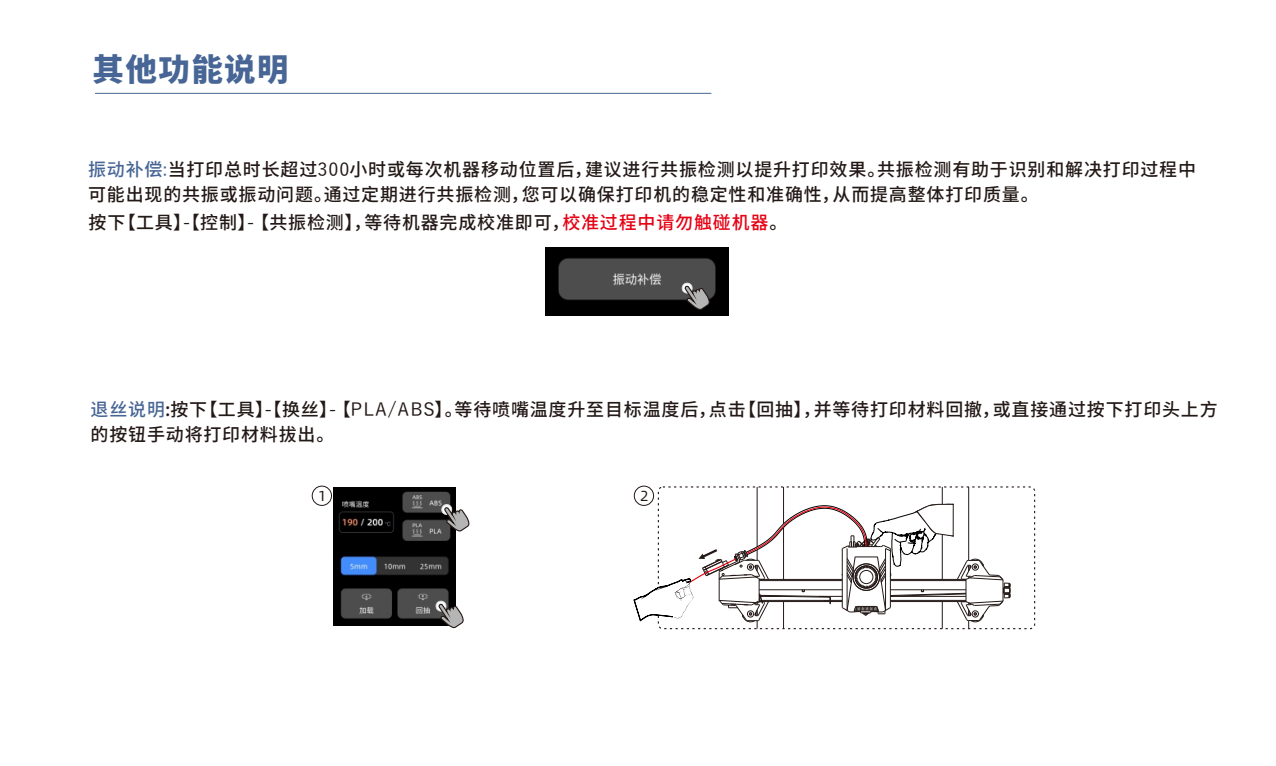
<style>
.page{position:relative;width:1276px;height:766px;background:#fff}
.page>*{position:absolute;margin:0;border:0;box-sizing:border-box;transform-origin:0 0}
.t1{font:900 31.5px "Noto Sans Hans";letter-spacing:.045em;color:#476696}
.t2{font:500 18px/25.4px "Noto Sans Hans";letter-spacing:.045em;color:#231916}
.t3{font:14.62px "Alibaba Sans";color:#231916}
.s1{color:#476696}
.s2{font-family:"Yu Gothic";color:#476696}
.s3{font-family:"Yu Gothic"}
.s4{color:#e60013}
</style>
<div class="page">
<img style="left:545px;top:247px;width:184px;height:68px">
<img style="left:333px;top:487px;width:122px;height:138px">
<hr style="left:95px;top:93px;width:616px;height:1px;background:#476696">
<svg style="left:441px;top:503px;width:29px;height:29px"></svg>
<svg style="left:435px;top:600px;width:29px;height:29px"></svg>
<div style="left:312px;top:485px;width:20px;height:20px;border:1px solid #231916;border-radius:50%"></div>
<hr style="left:757px;top:487px;width:1px;height:59px;background:#231916">
<hr style="left:783px;top:487px;width:1px;height:36px;background:#231916">
<hr style="left:942px;top:487px;width:1px;height:92px;background:#231916">
<hr style="left:968px;top:487px;width:1px;height:73px;background:#231916">
<div style="left:658px;top:486px;width:377px;height:143px;border:1px dashed #231916;border-radius:4px"></div>
<svg style="left:633px;top:503px;width:378px;height:125px"></svg>
<div style="left:634px;top:485px;width:20px;height:20px;border:1px solid #231916;border-radius:50%"></div>
<svg style="left:681px;top:282px;width:29px;height:29px"></svg>
<h1 class="t1" style="left:92px;top:54px;width:198px">其他功能说明</h1>
<p class="t2" style="left:88px;top:156px;width:1109px"><span class="s1">振动补偿</span><span class="s2">:</span>当打印总时⻓超过<span class="s3">300</span>⼩时或每次机器移动位置后，建议进⾏共振检测以提升打印效果。共振检测有助于识别和解决打印过程中可能出现的共振或振动问题。通过定期进⾏共振检测，您可以确保打印机的稳定性和准确性，从⽽提⾼整体打印质量。</p>
<p class="t2" style="left:89px;top:209px;width:700px">按下【⼯具】【<span class="s3">-</span> 控制】<span class="s3">-</span>【共振检测】，等待机器完成校准即可，<span class="s4">校准过程中请勿触碰机器</span>。</p>
<p class="t2" style="left:91px;top:396px;width:1128px"><span class="s1">退丝说明</span>:按下【⼯具】【<span class="s3">-</span> 换丝】<span class="s3">-</span>【<span class="s3">PLA/ABS</span>】。等待喷嘴温度升⾄⽬标温度后，点击【回抽】，并等待打印材料回撤，或直接通过按下打印头上⽅的按钮⼿动将打印材料拔出。</p>
<p class="t3" style="left:318px;top:490px;width:10px">1</p>
<p class="t3" style="left:640px;top:490px;width:10px">2</p>
</div>
